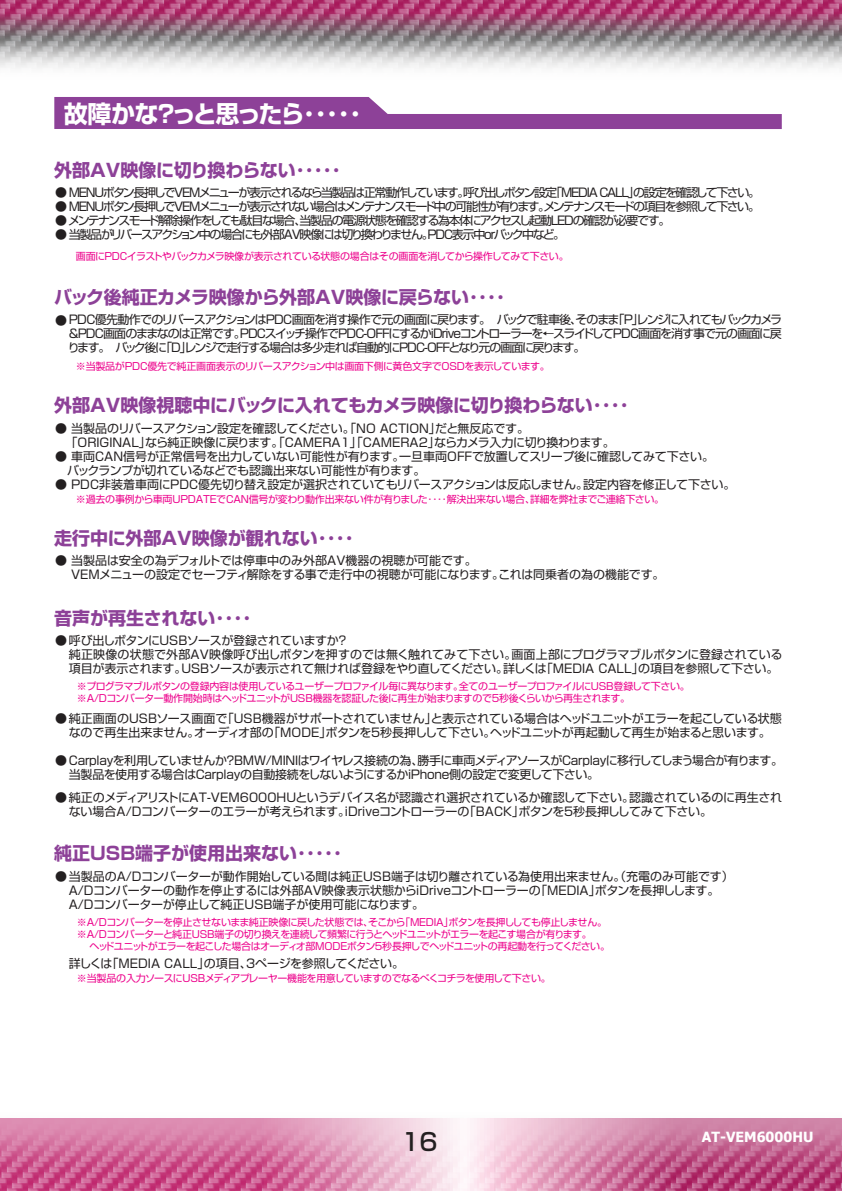
<style>
.page{position:relative;width:842px;height:1191px;background:#fff}
.page>*{position:absolute;margin:0;border:0;box-sizing:border-box;transform-origin:0 0}
.t1{font:700 24px "Shin Go Pro";letter-spacing:-.075em;color:#fff}
.t2{font:500 24px "Shin Go Pro";color:#231f20}
.t3{font:700 18px "Shin Go Pro";color:#8d4198}
.t4{font:700 18px "Shin Go Pro";letter-spacing:-.025em;color:#8d4198}
.t5{font:700 14px "Tahoma";color:#fff}
.t6{font:12px/14px "Shin Go Pro";letter-spacing:-.03em;color:#231f20}
.t7{font:12px/14px "Shin Go Pro";letter-spacing:-.01em;color:#231f20}
.t8{font:12px "Shin Go Pro";letter-spacing:-.125em;color:#231f20}
.t9{font:12px "Shin Go Pro";letter-spacing:-.13em;color:#231f20}
.t10{font:12px "Shin Go Pro";letter-spacing:-.11em;color:#231f20}
.t11{font:12px "Shin Go Pro";letter-spacing:-.12em;color:#231f20}
.t12{font:10px/12px "Shin Go Pro";letter-spacing:-.05em;color:#ed028c}
.t13{font:10px "Shin Go Pro";letter-spacing:-.025em;color:#ed028c}
.t14{font:10px "Shin Go Pro";letter-spacing:-.03em;color:#ed028c}
</style>
<div class="page">
<img style="left:0;top:57px;width:842px;height:11px">
<svg style="left:0;top:0;width:842px;height:57px;background:#a7778e"></svg>
<svg style="left:0;top:1118px;width:842px;height:73px;background:#d887ac"></svg>
<svg style="left:54px;top:97px;width:728px;height:32px"></svg>
<h1 class="t1" style="left:64px;top:95px;width:299px">故障かな？っと思ったら･････</h1>
<h2 class="t3" style="left:54px;top:156px;width:288px">外部AV映像に切り換わらない･････</h2>
<p class="t8" style="left:55px;top:182px;width:706px">● MENUボタン長押しでVEMメニューが表示されるなら当製品は正常動作しています。呼び出しボタン設定「MEDIA CALL」の設定を確認して下さい。</p>
<p class="t9" style="left:55px;top:196px;width:706px">● MENUボタン長押しでVEMメニューが表示されない場合はメンテナンスモード中の可能性が有ります。メンテナンスモードの項目を参照して下さい。</p>
<p class="t10" style="left:55px;top:210px;width:617px">● メンテナンスモード解除操作をしても駄目な場合、当製品の電源状態を確認する為本体にアクセスし起動LEDの確認が必要です。</p>
<p class="t11" style="left:55px;top:224px;width:511px">● 当製品がリバースアクション中の場合にも外部AV映像には切り換わりません。PDC表示中orバック中など。</p>
<p class="t12" style="left:76px;top:249px;width:494px">画面にPDCイラストやバックカメラ映像が表示されている状態の場合はその画面を消してから操作してみて下さい。</p>
<h2 class="t4" style="left:54px;top:283px;width:452px">バック後純正カメラ映像から外部AV映像に戻らない････</h2>
<p class="t6" style="left:68px;top:311px;width:716px;text-align:justify;text-indent:-13px">● PDC優先動作でのリバースアクションはPDC画面を消す操作で元の画面に戻ります。　バックで駐車後、そのまま「P」レンジに入れてもバックカメラ＆PDC画面のままなのは正常です。PDCスイッチ操作でPDC-OFFにするかiDriveコントローラーを←スライドしてPDC画面を消す事で元の画面に戻ります。　バック後に「D」レンジで走行する場合は多少走れば自動的にPDC-OFFとなり元の画面に戻ります。</p>
<p class="t14" style="left:76px;top:358px;width:475px">※当製品がPDC優先で純正画面表示のリバースアクション中は画面下側に黄色文字でOSDを表示しています。</p>
<h2 class="t3" style="left:54px;top:391px;width:576px">外部AV映像視聴中にバックに入れてもカメラ映像に切り換わらない････</h2>
<p class="t6" style="left:55px;top:419px;width:561px">● 当製品のリバースアクション設定を確認してください。「NO ACTION」だと無反応です。<br>　 「ORIGINAL」なら純正映像に戻ります。「CAMERA1」「CAMERA2」ならカメラ入力に切り換わります。</p>
<p class="t7" style="left:55px;top:447px;width:660px">● 車両CAN信号が正常信号を出力していない可能性が有ります。一旦車両OFFで放置してスリープ後に確認してみて下さい。　バックランプが切れているなどでも認識出来ない可能性が有ります。</p>
<p class="t6" style="left:55px;top:475px;width:682px">● PDC非装着車両にPDC優先切り替え設定が選択されていてもリバースアクションは反応しません。設定内容を修正して下さい。</p>
<h2 class="t3" style="left:54px;top:524px;width:301px">走行中に外部AV映像が観れない････</h2>
<p class="t7" style="left:55px;top:552px;width:611px">● 当製品は安全の為デフォルトでは停車中のみ外部AV機器の視聴が可能です。<br>　 VEMメニューの設定でセーフティ解除をする事で走行中の視聴が可能になります。これは同乗者の為の機能です。</p>
<h2 class="t3" style="left:54px;top:603px;width:199px">音声が再生されない････</h2>
<p class="t6" style="left:69px;top:632px;width:715px;text-indent:-14px">● 呼び出しボタンにUSBソースが登録されていますか？<br>純正映像の状態で外部AV映像呼び出しボタンを押すのでは無く触れてみて下さい。画面上部にプログラマブルボタンに登録されている項目が表示されます。USBソースが表示されて無ければ登録をやり直してください。詳しくは「MEDIA CALL」の項目を参照して下さい。</p>
<p class="t13" style="left:76px;top:491px;width:590px">※過去の事例から車両UPDATEでCAN信号が変わり動作出来ない件が有りました････解決出来ない場合、詳細を弊社までご連絡下さい。</p>
<p class="t12" style="left:77px;top:679px;width:614px">※プログラマブルボタンの登録内容は使用しているユーザープロファイル毎に異なります。全てのユーザープロファイルにUSB登録して下さい。※A/Dコンバーター動作開始時はヘッドユニットがUSB機器を認証した後に再生が始まりますので5秒後くらいから再生されます。</p>
<p class="t6" style="left:55px;top:710px;width:728px;text-align:center">● 純正画面のUSBソース画面で「USB機器がサポートされていません」と表示されている場合はヘッドユニットがエラーを起こしている状態なので再生出来ません。オーディオ部の「MODE」ボタンを5秒長押しして下さい。ヘッドユニットが再起動して再生が始まると思います。</p>
<p class="t6" style="left:69px;top:752px;width:716px;text-indent:-14px">● Carplayを利用していませんか？BMW/MINIはワイヤレス接続の為、勝手に車両メディアソースがCarplayに移行してしまう場合が有ります。当製品を使用する場合はCarplayの自動接続をしないようにするかiPhone側の設定で変更して下さい。</p>
<p class="t6" style="left:69px;top:789px;width:715px;text-indent:-14px">● 純正のメディアリストにAT-VEM6000HUというデバイス名が認識され選択されているか確認して下さい。認識されているのに再生されない場合A/Dコンバーターのエラーが考えられます。iDriveコントローラーの「BACK」ボタンを5秒長押ししてみて下さい。</p>
<h2 class="t3" style="left:54px;top:839px;width:289px">純正USB端子が使用出来ない･････</h2>
<p class="t7" style="left:69px;top:868px;width:666px;text-indent:-14px">●当製品のA/Dコンバーターが動作開始している間は純正USB端子は切り離されている為使用出来ません。（充電のみ可能です）<br>A/Dコンバーターの動作を停止するには外部AV映像表示状態からiDriveコントローラーの「MEDIA」ボタンを長押しします。<br>A/Dコンバーターが停止して純正USB端子が使用可能になります。</p>
<p class="t12" style="left:77px;top:915px;width:532px">※A/Dコンバーターを停止させないまま純正映像に戻した状態では、そこから「MEDIA」ボタンを長押ししても停止しません。※A/Dコンバーターと純正USB端子の切り換えを連続して頻繁に行うとヘッドユニットがエラーを起こす場合が有ります。</p>
<p class="t12" style="left:90px;top:939px;width:522px">ヘッドユニットがエラーを起こした場合はオーディオ部MODEボタン5秒長押しでヘッドユニットの再起動を行ってください。</p>
<p class="t12" style="left:77px;top:971px;width:475px">※当製品の入力ソースにUSBメディアプレーヤー機能を用意していますのでなるべくコチラを使用して下さい。</p>
<p class="t6" style="left:69px;top:954px;width:337px">詳しくは「MEDIA CALL」の項目、3ページを参照してください。</p>
<h1 class="t2" style="left:401px;top:1122px;width:38px">16</h1>
<p class="t5" style="left:702px;top:1127px;width:113px">AT-VEM6000HU</p>
</div>
